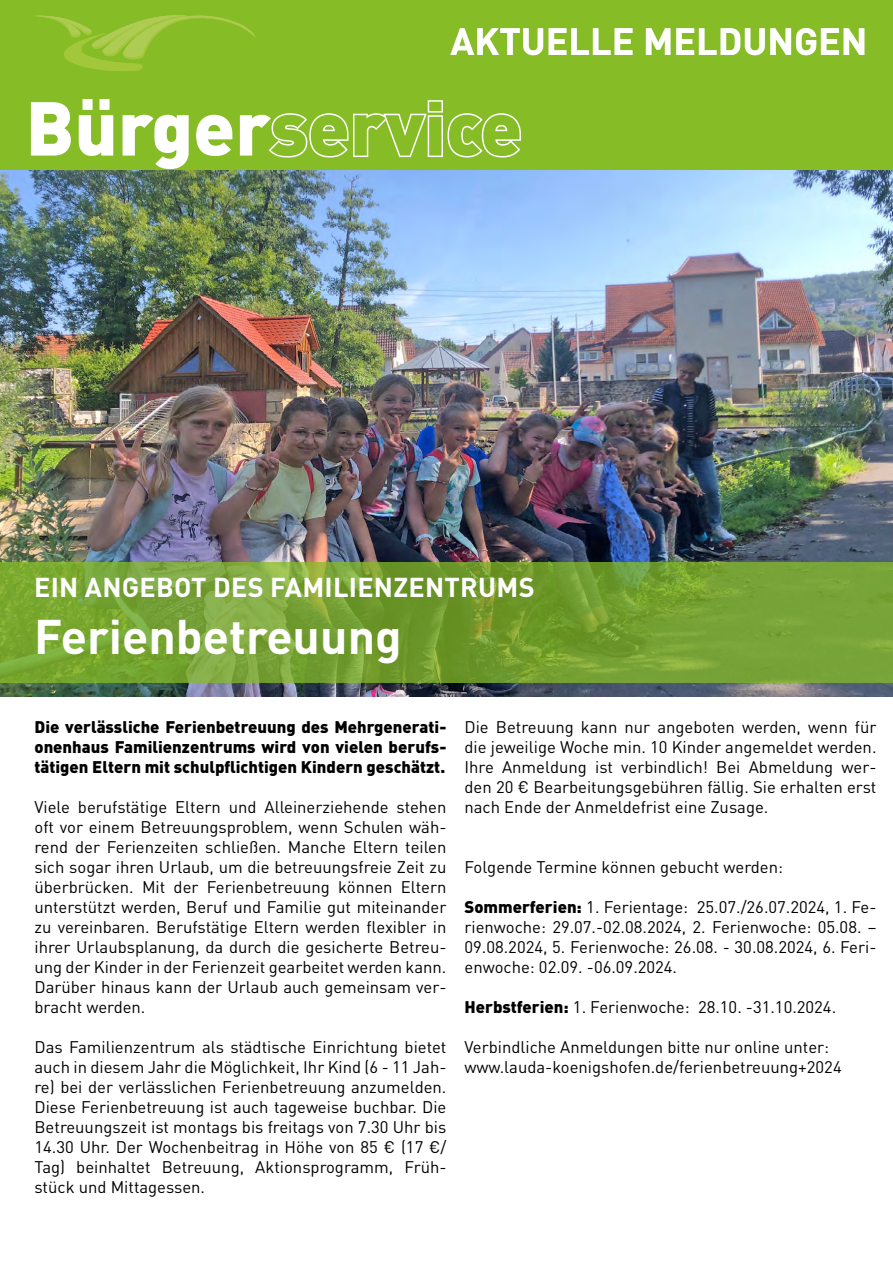
<style>
.page{position:relative;width:893px;height:1263px;background:#fff}
.page>*{position:absolute;margin:0;border:0;box-sizing:border-box;transform-origin:0 0}
.t1{font:900 75px "DIN Pro";color:#fff}
.t2{font:700 48px "DIN Pro";color:#fff}
.t3{font:700 37.5px "DIN Pro";color:#fff}
.t4{font:700 27px "DIN Pro";letter-spacing:.01em;color:#fff}
.t5{font:16.65px/20px "DIN Pro";color:#000;text-align:justify}
.t6{font:900 16.65px/20px "DIN Pro";color:#000;text-align:justify}
.s1{font-weight:900}
</style>
<div class="page">
<div style="left:0;top:0;width:893px;height:180px;background:#86bc25"></div>
<svg style="left:35px;top:15px;width:221px;height:56px"></svg>
<img style="left:0;top:170px;width:893px;height:527px">
<svg style="left:0;top:562px;width:893px;height:120px;background:#76a134"></svg>
<h3 class="t3" style="left:451px;top:15px;width:418px">AKTUELLE MELDUNGEN</h3>
<h1 class="t1" style="left:26px;top:77px;width:498px">Bürgerservice</h1>
<h3 class="t4" style="left:34px;top:569px;width:502px">EIN ANGEBOT DES FAMILIENZENTRUMS</h3>
<h2 class="t2" style="left:34px;top:604px;width:369px">Ferienbetreuung</h2>
<p class="t6" style="left:35px;top:717px;width:413px">Die verlässliche Ferienbetreuung des Mehrgenerati&shy;onenhaus Familienzentrums wird von vielen berufs&shy;tätigen Eltern mit schulpflichtigen Kindern geschätzt.</p>
<p class="t5" style="left:35px;top:797px;width:413px">Viele berufstätige Eltern und Alleinerziehende stehen oft vor einem Betreuungsproblem, wenn Schulen wäh&shy;rend der Ferienzeiten schließen. Manche Eltern teilen sich sogar ihren Urlaub, um die betreuungsfreie Zeit zu überbrücken. Mit der Ferienbetreuung können Eltern unterstützt werden, Beruf und Familie gut miteinander zu vereinbaren. Berufstätige Eltern werden flexibler in ihrer Urlaubsplanung, da durch die gesicherte Betreu&shy;ung der Kinder in der Ferienzeit gearbeitet werden kann.<br>Darüber hinaus kann der Urlaub auch gemeinsam ver&shy;bracht werden.</p>
<p class="t5" style="left:35px;top:1036px;width:413px">Das Familienzentrum als städtische Einrichtung bietet auch in diesem Jahr die Möglichkeit, Ihr Kind (6 - 11 Jah&shy;re) bei der verlässlichen Ferienbetreuung anzumelden.<br>Diese Ferienbetreuung ist auch tageweise buchbar. Die Betreuungszeit ist montags bis freitags von 7.30 Uhr bis 14.30 Uhr. Der Wochenbeitrag in Höhe von 85 € (17 €/ Tag) beinhaltet Betreuung, Aktionsprogramm, Früh&shy;stück und Mittagessen.</p>
<p class="t5" style="left:464px;top:717px;width:413px">Die Betreuung kann nur angeboten werden, wenn für die jeweilige Woche min. 10 Kinder angemeldet werden.<br>Ihre Anmeldung ist verbindlich! Bei Abmeldung wer&shy;den 20 € Bearbeitungsgebühren fällig. Sie erhalten erst nach Ende der Anmeldefrist eine Zusage.</p>
<p class="t5" style="left:464px;top:857px;width:320px">Folgende Termine können gebucht werden:</p>
<p class="t5" style="left:464px;top:896px;width:413px"><span class="s1">Sommerferien:</span> 1. Ferientage: 25.07./26.07.2024, 1. Fe&shy;rienwoche: 29.07.-02.08.2024, 2. Ferienwoche: 05.08. – 09.08.2024, 5. Ferienwoche: 26.08. - 30.08.2024, 6. Feri&shy;enwoche: 02.09. -06.09.2024.</p>
<p class="t5" style="left:464px;top:996px;width:373px"><span class="s1">Herbstferien:</span> 1. Ferienwoche: 28.10. -31.10.2024.</p>
<p class="t5" style="left:464px;top:1036px;width:379px">Verbindliche Anmeldungen bitte nur online unter: www.lauda-koenigshofen.de/ferienbetreuung+2024</p>
</div>
